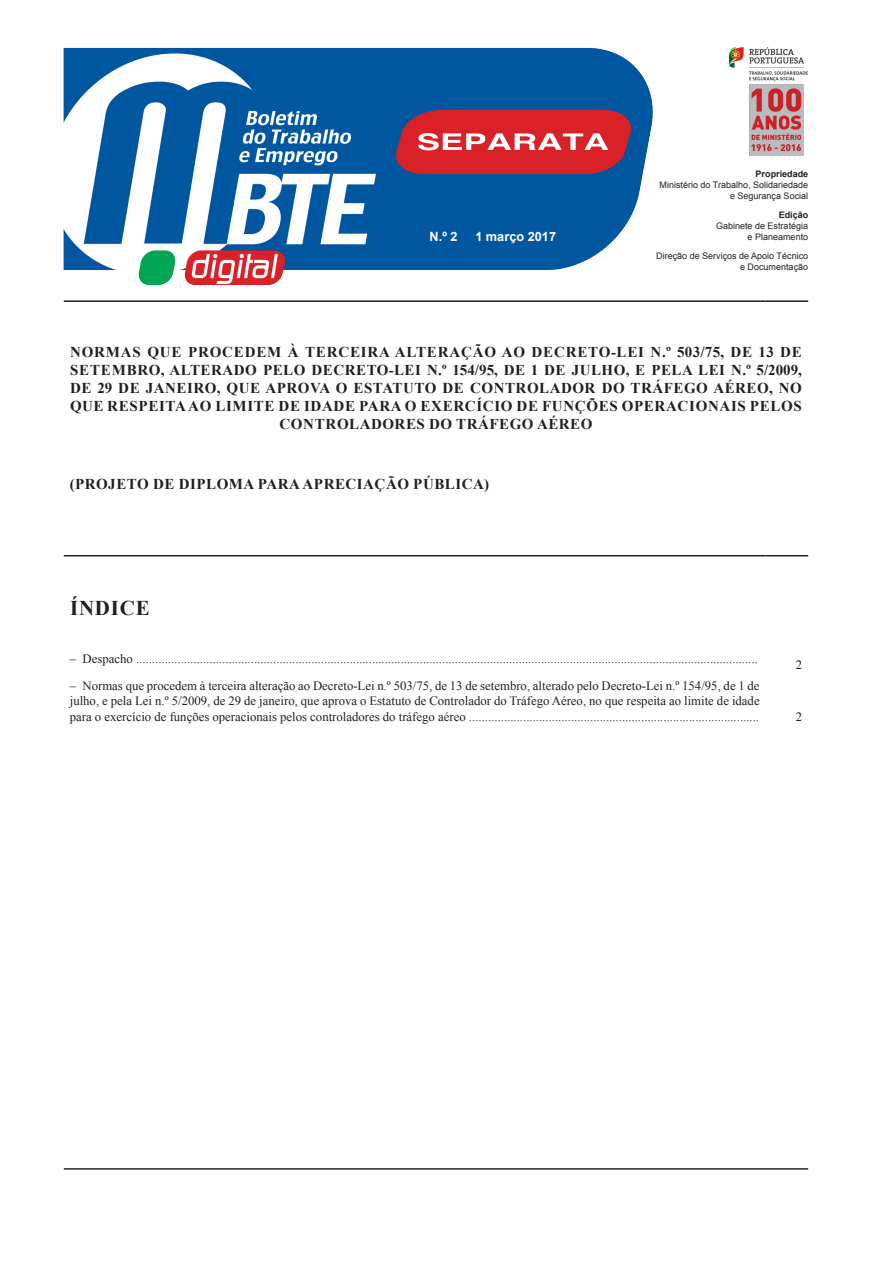
<style>
.page{position:relative;width:872px;height:1276px;background:#fff}
.page>*{position:absolute;margin:0;border:0;box-sizing:border-box;transform-origin:0 0}
.índice{font:700 21px "Times New Roman";letter-spacing:.035em;color:#231f20}
.título_1{font:700 15px/18px "Times New Roman";letter-spacing:.035em;color:#231f20;text-align:center}
.índice-2{font:12.75px/15.3px "Times New Roman";color:#231f20;text-align:justify}
.t1{font:700 12.75px "Arial";color:#fff}
.t2{font:9px "Arial";color:#231f20}
.t3{font:700 9px "Arial";color:#231f20}
</style>
<div class="page">
<hr style="left:64px;top:300px;width:701px;height:2px;background:#231f20">
<hr style="left:765px;top:300px;width:43px;height:2px;background:#231f20">
<hr style="left:64px;top:555px;width:701px;height:1px;background:#231f20">
<hr style="left:765px;top:555px;width:43px;height:1px;background:#231f20">
<hr style="left:64px;top:1168px;width:744px;height:1px;background:#231f20">
<img style="left:64px;top:47px;width:740px;height:238px">
<img style="left:729px;top:47px;width:79px;height:108px">
<p class="t1" style="left:429px;top:228px;width:30px">N.º 2</p>
<p class="t1" style="left:475px;top:228px;width:82px">1 março 2017</p>
<p class="t3" style="left:755px;top:168px;width:54px">Propriedade</p>
<p class="t2" style="left:659px;top:179px;width:150px">Ministério do Trabalho, Solidariedade</p>
<p class="t2" style="left:730px;top:189px;width:80px">e Segurança Social</p>
<p class="t3" style="left:778px;top:209px;width:31px">Edição</p>
<p class="t2" style="left:716px;top:220px;width:94px">Gabinete de Estratégia</p>
<p class="t2" style="left:747px;top:230px;width:62px">e Planeamento</p>
<p class="t2" style="left:656px;top:250px;width:153px">Direção de Serviços de Apoio Técnico</p>
<p class="t2" style="left:740px;top:260px;width:70px">e Documentação</p>
<p class="título_1" style="left:70px;top:342px;width:733px">NORMAS QUE PROCEDEM À TERCEIRA ALTERAÇÃO AO DECRETO-LEI N.º 503/75, DE 13 DE SETEMBRO, ALTERADO PELO DECRETO-LEI N.º 154/95, DE 1 DE JULHO, E PELA LEI N.º 5/2009, DE 29 DE JANEIRO, QUE APROVA O ESTATUTO DE CONTROLADOR DO TRÁFEGO AÉREO, NO QUE RESPEITA AO LIMITE DE IDADE PARA O EXERCÍCIO DE FUNÇÕES OPERACIONAIS PELOS CONTROLADORES DO TRÁFEGO AÉREO</p>
<p class="título_1" style="left:70px;top:475px;width:421px">(PROJETO DE DIPLOMA PARA APRECIAÇÃO PÚBLICA)</p>
<p class="índice" style="left:70px;top:593px;width:81px">ÍNDICE</p>
<p class="índice-2" style="left:70px;top:650px;width:689px">– Despacho ...................................................................................................................................................................................................</p>
<p class="índice-2" style="left:795px;top:657px;width:8px">2</p>
<p class="índice-2" style="left:70px;top:677px;width:691px">– Normas que procedem à terceira alteração ao Decreto-Lei n.º 503/75, de 13 de setembro, alterado pelo Decreto-Lei n.º 154/95, de 1 de julho, e pela Lei n.º 5/2009, de 29 de janeiro, que aprova o Estatuto de Controlador do Tráfego Aéreo, no que respeita ao limite de idade para o exercício de funções operacionais pelos controladores do tráfego aéreo ...........................................................................................</p>
<p class="índice-2" style="left:795px;top:708px;width:8px">2</p>
</div>
